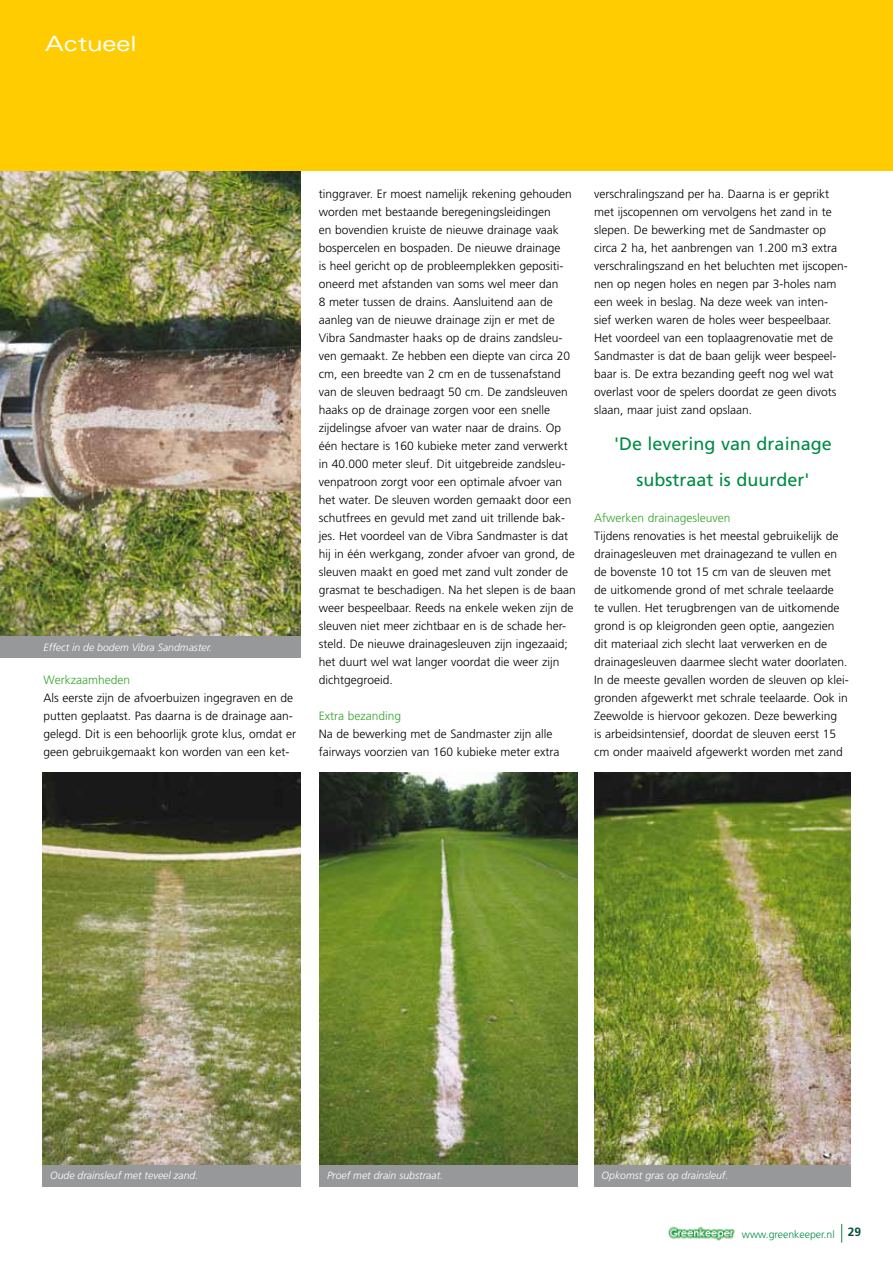
<style>
.page{position:relative;width:893px;height:1263px;background:#fff}
.page>*{position:absolute;margin:0;border:0;box-sizing:border-box;transform-origin:0 0}
.t1{font:expanded 21px "Univers";color:#fff}
.t2{font:18px/36px "Frutiger";color:#008b45;text-align:center}
.t3{font:300 12px/18px "Frutiger";color:#000}
.t4{font:300 12px "Frutiger";color:#35a32c}
.t5{font:italic 300 10.5px "Frutiger";color:#fff}
.t6{font:300 10.5px "Frutiger";color:#008b45}
.s1{font-weight:700;font-size:12px;color:#00523c}
</style>
<div class="page">
<svg style="left:841px;top:1224px;width:1px;height:19px"></svg>
<img style="left:668px;top:1226px;width:67px;height:15px">
<img style="left:43px;top:772px;width:258px;height:393px">
<img style="left:319px;top:772px;width:259px;height:393px">
<img style="left:594px;top:772px;width:256px;height:393px">
<div style="left:43px;top:1165px;width:258px;height:21px;background:#97989a"></div>
<div style="left:319px;top:1165px;width:259px;height:21px;background:#97989a"></div>
<div style="left:594px;top:1165px;width:256px;height:21px;background:#97989a"></div>
<img style="left:0;top:171px;width:301px;height:466px">
<div style="left:0;top:0;width:893px;height:171px;background:#fecc00"></div>
<div style="left:0;top:637px;width:301px;height:21px;background:#97989a"></div>
<h1 class="t1" style="left:45px;top:32px;width:93px">Actueel</h1>
<p class="t5" style="left:44px;top:641px;width:170px">Effect in de bodem Vibra Sandmaster.</p>
<p class="t4" style="left:44px;top:673px;width:88px">Werkzaamheden</p>
<p class="t3" style="left:44px;top:689px;width:254px">Als eerste zijn de afvoerbuizen ingegraven en de putten geplaatst. Pas daarna is de drainage aan&shy;gelegd. Dit is een behoorlijk grote klus, omdat er geen gebruikgemaakt kon worden van een ket-</p>
<p class="t3" style="left:319px;top:185px;width:258px">tinggraver. Er moest namelijk rekening gehouden worden met bestaande beregeningsleidingen<br>en bovendien kruiste de nieuwe drainage vaak bospercelen en bospaden. De nieuwe drainage<br>is heel gericht op de probleemplekken gepositi&shy;oneerd met afstanden van soms wel meer dan<br>8 meter tussen de drains. Aansluitend aan de aanleg van de nieuwe drainage zijn er met de Vibra Sandmaster haaks op de drains zandsleu&shy;ven gemaakt. Ze hebben een diepte van circa 20 cm, een breedte van 2 cm en de tussenafstand van de sleuven bedraagt 50 cm. De zandsleuven haaks op de drainage zorgen voor een snelle zijdelingse afvoer van water naar de drains. Op één hectare is 160 kubieke meter zand verwerkt in 40.000 meter sleuf. Dit uitgebreide zandsleu&shy;venpatroon zorgt voor een optimale afvoer van het water. De sleuven worden gemaakt door een schutfrees en gevuld met zand uit trillende bak&shy;jes. Het voordeel van de Vibra Sandmaster is dat hij in één werkgang, zonder afvoer van grond, de sleuven maakt en goed met zand vult zonder de grasmat te beschadigen. Na het slepen is de baan weer bespeelbaar. Reeds na enkele weken zijn de sleuven niet meer zichtbaar en is de schade her&shy;steld. De nieuwe drainagesleuven zijn ingezaaid; het duurt wel wat langer voordat die weer zijn dichtgegroeid.</p>
<p class="t4" style="left:319px;top:709px;width:84px">Extra bezanding</p>
<p class="t3" style="left:319px;top:725px;width:242px">Na de bewerking met de Sandmaster zijn alle fairways voorzien van 160 kubieke meter extra</p>
<p class="t3" style="left:594px;top:185px;width:255px">verschralingszand per ha. Daarna is er geprikt met ijscopennen om vervolgens het zand in te slepen. De bewerking met de Sandmaster op circa 2 ha, het aanbrengen van 1.200 m3 extra verschralingszand en het beluchten met ijscopen&shy;nen op negen holes en negen par 3-holes nam een week in beslag. Na deze week van inten&shy;sief werken waren de holes weer bespeelbaar.<br>Het voordeel van een toplaagrenovatie met de Sandmaster is dat de baan gelijk weer bespeel&shy;baar is. De extra bezanding geeft nog wel wat overlast voor de spelers doordat ze geen divots slaan, maar juist zand opslaan.</p>
<h2 class="t2" style="left:614px;top:426px;width:219px">'De levering van drainage substraat is duurder'</h2>
<p class="t4" style="left:594px;top:511px;width:138px">Afwerken drainagesleuven</p>
<p class="t3" style="left:594px;top:527px;width:256px">Tijdens renovaties is het meestal gebruikelijk de drainagesleuven met drainagezand te vullen en de bovenste 10 tot 15 cm van de sleuven met<br>de uitkomende grond of met schrale teelaarde<br>te vullen. Het terugbrengen van de uitkomende grond is op kleigronden geen optie, aangezien dit materiaal zich slecht laat verwerken en de drainagesleuven daarmee slecht water doorlaten.<br>In de meeste gevallen worden de sleuven op klei&shy;gronden afgewerkt met schrale teelaarde. Ook in Zeewolde is hiervoor gekozen. Deze bewerking<br>is arbeidsintensief, doordat de sleuven eerst 15 cm onder maaiveld afgewerkt worden met zand</p>
<p class="t5" style="left:50px;top:1169px;width:150px">Oude drainsleuf met teveel zand.</p>
<p class="t5" style="left:327px;top:1169px;width:118px">Proef met drain substraat.</p>
<p class="t5" style="left:602px;top:1169px;width:128px">Opkomst gras op drainsleuf.</p>
<p class="t6" style="left:742px;top:1228px;width:121px">www.greenkeeper.nl <span class="s1">29</span></p>
</div>
